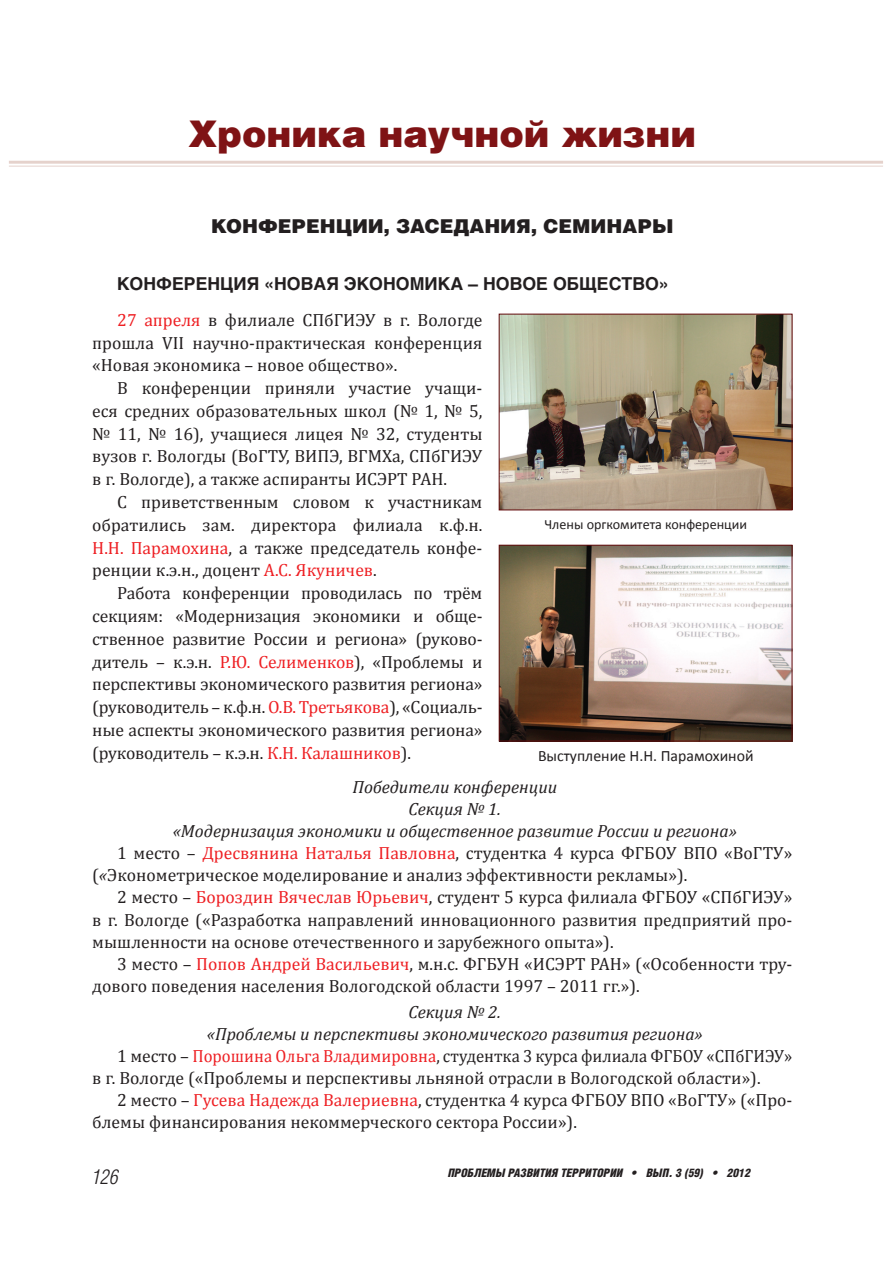
<style>
.page{position:relative;width:893px;height:1263px;background:#fff}
.page>*{position:absolute;margin:0;border:0;box-sizing:border-box;transform-origin:0 0}
.t1{font:900 36.75px "Helios";color:#7f1315}
.t2{font:italic 300 20.55px "Helios Cond";color:#231f20}
.t3{font:900 19.05px "Helios";color:#231f20}
.t4{font:17.7px/22.8px "Cambria";color:#231f20;text-align:justify}
.t5{font:italic 17.7px "Cambria";color:#231f20}
.t6{font:700 17.7px "Helios";color:#231f20}
.t7{font:15.75px "Calibri";color:#231f20}
.t8{font:14.1px "Calibri";color:#231f20}
.t9{font:italic 900 11.7px "Helios Cond";color:#231f20}
.s1{color:#ee1f23}
.s2{font-style:italic}
</style>
<div class="page">
<hr style="left:9px;top:161px;width:874px;height:3px;background:#e5d2cc">
<hr style="left:9px;top:166px;width:874px;height:1px;background:#e5d2cc">
<img style="left:501px;top:316px;width:289px;height:192px">
<img style="left:501px;top:547px;width:289px;height:192px">
<div style="left:499px;top:545px;width:293px;height:196px;border:1px solid #630a0c"></div>
<h1 class="t1" style="left:189px;top:121px;width:509px">Хроника научной жизни</h1>
<p class="t3" style="left:211px;top:219px;width:464px">КОНФЕРЕНЦИИ, ЗАСЕДАНИЯ, СЕМИНАРЫ</p>
<p class="t6" style="left:117px;top:274px;width:553px">КОНФЕРЕНЦИЯ «НОВАЯ ЭКОНОМИКА – НОВОЕ ОБЩЕСТВО»</p>
<p class="t4" style="left:92px;top:308px;width:392px;text-indent:25px"><span class="s1">27 апреля</span> в филиале СПбГИЭУ в г. Вологде прошла VII научно-практическая конференция «Новая экономика – новое общество».</p>
<p class="t4" style="left:92px;top:376px;width:392px;text-indent:25px">В конференции приняли участие учащи&shy;еся средних образовательных школ (№ 1, № 5, № 11, № 16), учащиеся лицея № 32, студенты вузов г. Вологды (ВоГТУ, ВИПЭ, ВГМХа, СПбГИЭУ в г. Вологде), а также аспиранты ИСЭРТ РАН.</p>
<p class="t4" style="left:92px;top:490px;width:392px;text-indent:25px">С приветственным словом к участникам обратились зам. директора филиала к.ф.н.<br><span class="s1">Н.Н. Парамохина</span>, а также председатель конфе&shy;ренции к.э.н., доцент <span class="s1">А.С. Якуничев</span>.</p>
<p class="t4" style="left:92px;top:581px;width:392px;text-indent:25px">Работа конференции проводилась по трём секциям: «Модернизация экономики и обще&shy;ственное развитие России и региона» (руково&shy;дитель – к.э.н. <span class="s1">Р.Ю. Селименков</span>), «Проблемы и перспективы экономического развития региона» (руководитель – к.ф.н. <span class="s1">О.В. Третьякова</span>), «Социаль&shy;ные аспекты экономического развития региона» (руководитель – к.э.н. <span class="s1">К.Н. Калашников</span>).</p>
<p class="t5" style="left:352px;top:776px;width:206px">Победители конференции</p>
<p class="t5" style="left:408px;top:798px;width:94px">Секция № 1.</p>
<p class="t5" style="left:173px;top:821px;width:566px">«Модернизация экономики и общественное развитие России и региона»</p>
<p class="t4" style="left:117px;top:842px;width:676px">1 место – <span class="s1">Дресвянина Наталья Павловна</span>, студентка 4 курса ФГБОУ ВПО «ВоГТУ»</p>
<p class="t4" style="left:92px;top:864px;width:597px">(<span class="s2">«</span>Эконометрическое моделирование и анализ эффективности рекламы»).</p>
<p class="t4" style="left:117px;top:886px;width:677px">2 место – <span class="s1">Бороздин Вячеслав Юрьевич</span>, студент 5 курса филиала ФГБОУ «СПбГИЭУ»</p>
<p class="t4" style="left:92px;top:908px;width:702px">в г. Вологде («Разработка направлений инновационного развития предприятий про-</p>
<p class="t4" style="left:92px;top:930px;width:523px">мышленности на основе отечественного и зарубежного опыта»).</p>
<p class="t4" style="left:117px;top:952px;width:677px">3 место – <span class="s1">Попов Андрей Васильевич</span>, м.н.с. ФГБУН «ИСЭРТ РАН» («Особенности тру-</p>
<p class="t4" style="left:92px;top:974px;width:549px">дового поведения населения Вологодской области 1997 – 2011 гг.»).</p>
<p class="t5" style="left:408px;top:1001px;width:94px">Секция № 2.</p>
<p class="t5" style="left:207px;top:1023px;width:498px">«Проблемы и перспективы экономического развития региона»</p>
<p class="t4" style="left:117px;top:1044px;width:677px">1 место – <span class="s1">Порошина Ольга Владимировна</span>, студентка 3 курса филиала ФГБОУ «СПбГИЭУ»</p>
<p class="t4" style="left:92px;top:1066px;width:670px">в г. Вологде («Проблемы и перспективы льняной отрасли в Вологодской области»).</p>
<p class="t4" style="left:117px;top:1088px;width:676px">2 место – <span class="s1">Гусева Надежда Валериевна</span>, студентка 4 курса ФГБОУ ВПО «ВоГТУ» («Про-</p>
<p class="t4" style="left:92px;top:1110px;width:486px">блемы финансирования некоммерческого сектора России»).</p>
<p class="t8" style="left:544px;top:518px;width:204px">Члены оргкомитета конференции</p>
<p class="t7" style="left:538px;top:749px;width:217px">Выступление Н.Н. Парамохиной</p>
<p class="t2" style="left:92px;top:1165px;width:28px">126</p>
<p class="t9" style="left:448px;top:1166px;width:304px">ПРОБЛЕМЫ РАЗВИТИЯ ТЕРРИТОРИИ • ВЫП. 3 (59) • 2012</p>
</div>
